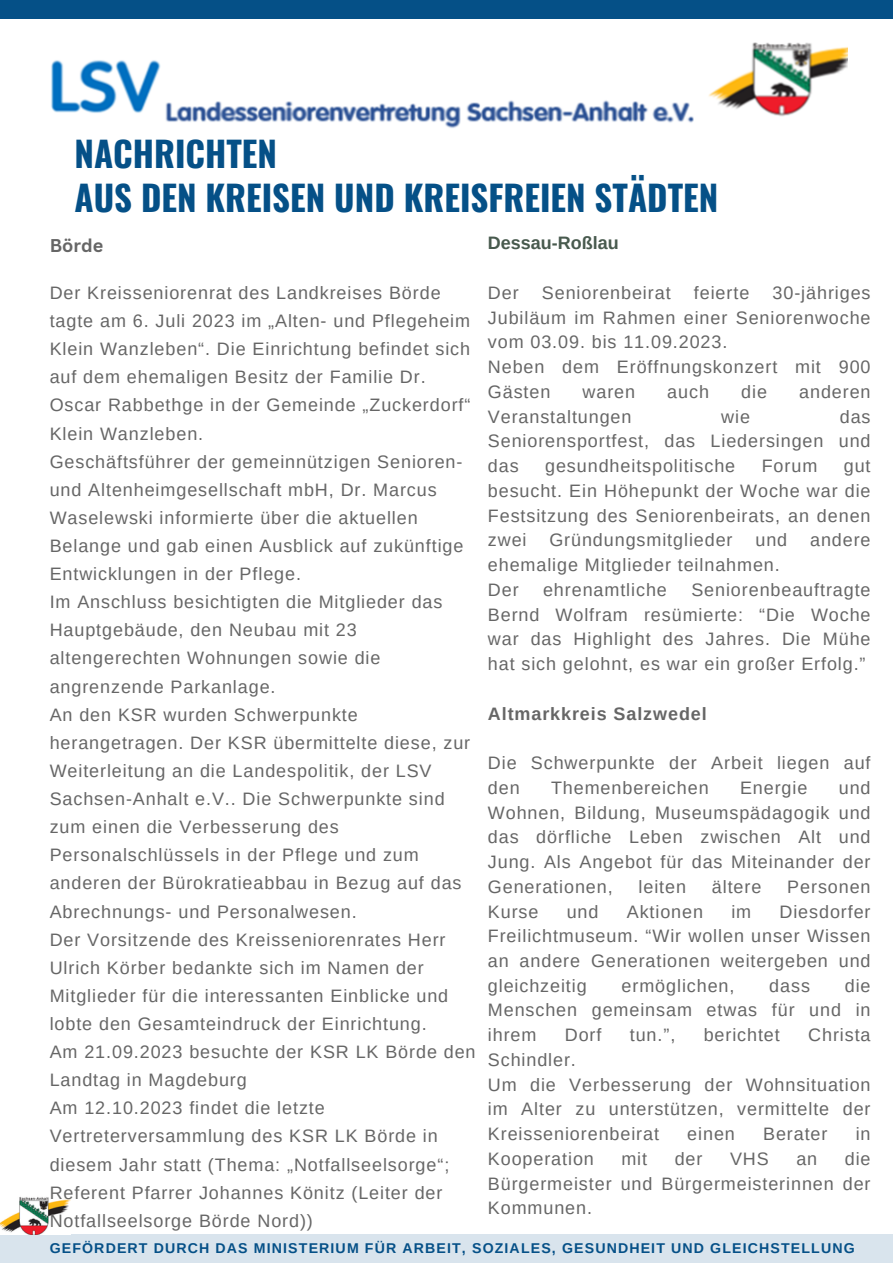
<style>
.page{position:relative;width:893px;height:1264px;background:#fff}
.page>*{position:absolute;margin:0;border:0;box-sizing:border-box;transform-origin:0 0}
.t1{font:700 34.8px "Oswald";color:#055087}
.t2{font:18px/28px "Arimo";letter-spacing:.05em;color:#666}
.t3{font:700 18px "Arimo";letter-spacing:.05em;color:#666}
.t4{font:700 18px "Arimo";color:#485a4e}
.t5{font:700 18px "Canva Sans";color:#666}
.t6{font:700 14.1px "Arimo";letter-spacing:.08em;color:#055087}
</style>
<div class="page">
<div style="left:0;top:1234px;width:892px;height:28px;background:#d9e4ed"></div>
<div style="left:0;top:0;width:892px;height:19px;background:#055087"></div>
<img style="left:51px;top:42px;width:796px;height:86px">
<img style="left:0;top:1197px;width:71px;height:37px">
<p class="t1" style="left:74px;top:126px;width:204px">NACHRICHTEN</p>
<p class="t1" style="left:74px;top:170px;width:645px">AUS DEN KREISEN UND KREISFREIEN STÄDTEN</p>
<p class="t4" style="left:488px;top:233px;width:132px">Dessau-Roßlau</p>
<p class="t2" style="left:488px;top:279px;width:32px">Der</p>
<p class="t2" style="left:542px;top:279px;width:130px">Seniorenbeirat</p>
<p class="t2" style="left:693px;top:279px;width:57px">feierte</p>
<p class="t5" style="left:50px;top:232px;width:55px">Börde</p>
<p class="t2" style="left:50px;top:279px;width:422px">Der Kreisseniorenrat des Landkreises Börde tagte am 6. Juli 2023 im „Alten- und Pflegeheim Klein Wanzleben“. Die Einrichtung befindet sich auf dem ehemaligen Besitz der Familie Dr.<br>Oscar Rabbethge in der Gemeinde „Zuckerdorf“ Klein Wanzleben.</p>
<p class="t2" style="left:50px;top:447px;width:415px">Geschäftsführer der gemeinnützigen Senioren&shy;und Altenheimgesellschaft mbH, Dr. Marcus Waselewski informierte über die aktuellen Belange und gab einen Ausblick auf zukünftige Entwicklungen in der Pflege.</p>
<p class="t2" style="left:50px;top:588px;width:394px">Im Anschluss besichtigten die Mitglieder das Hauptgebäude, den Neubau mit 23 altengerechten Wohnungen sowie die angrenzende Parkanlage.</p>
<p class="t2" style="left:50px;top:700px;width:422px">An den KSR wurden Schwerpunkte herangetragen. Der KSR übermittelte diese, zur Weiterleitung an die Landespolitik, der LSV Sachsen-Anhalt e.V.. Die Schwerpunkte sind zum einen die Verbesserung des Personalschlüssels in der Pflege und zum anderen der Bürokratieabbau in Bezug auf das Abrechnungs- und Personalwesen.</p>
<p class="t2" style="left:50px;top:925px;width:400px">Der Vorsitzende des Kreisseniorenrates Herr Ulrich Körber bedankte sich im Namen der Mitglieder für die interessanten Einblicke und lobte den Gesamteindruck der Einrichtung.</p>
<p class="t2" style="left:50px;top:1037px;width:427px">Am 21.09.2023 besuchte der KSR LK Börde den<br>Landtag in Magdeburg</p>
<p class="t2" style="left:50px;top:1093px;width:401px">Am 12.10.2023 findet die letzte Vertreterversammlung des KSR LK Börde in diesem Jahr statt (Thema: „Notfallseelsorge“; Referent Pfarrer Johannes Könitz (Leiter der Notfallseelsorge Börde Nord))</p>
<p class="t2" style="left:488px;top:280px;width:384px;line-height:24.8px;text-align:justify;text-indent:285px">30-jähriges Jubiläum im Rahmen einer Seniorenwoche vom 03.09. bis 11.09.2023.</p>
<p class="t2" style="left:488px;top:354px;width:384px;line-height:24.8px">Neben dem Eröffnungskonzert mit 900<br>Gästen</p>
<p class="t2" style="left:582px;top:377px;width:54px">waren</p>
<p class="t2" style="left:667px;top:377px;width:43px">auch</p>
<p class="t2" style="left:741px;top:377px;width:27px">die</p>
<p class="t2" style="left:799px;top:377px;width:73px">anderen</p>
<p class="t2" style="left:488px;top:402px;width:145px">Veranstaltungen</p>
<p class="t2" style="left:721px;top:402px;width:30px">wie</p>
<p class="t2" style="left:488px;top:404px;width:384px;line-height:24.8px;text-align:justify;text-indent:352px">das Seniorensportfest, das Liedersingen und das</p>
<p class="t2" style="left:545px;top:452px;width:191px">gesundheitspolitische</p>
<p class="t2" style="left:761px;top:452px;width:57px">Forum</p>
<p class="t2" style="left:488px;top:453px;width:384px;line-height:24.8px;text-align:justify;text-indent:356px">gut besucht. Ein Höhepunkt der Woche war die Festsitzung des Seniorenbeirats, an denen zwei</p>
<p class="t2" style="left:549px;top:526px;width:185px">Gründungsmitglieder</p>
<p class="t2" style="left:755px;top:526px;width:33px">und</p>
<p class="t2" style="left:810px;top:526px;width:62px">andere</p>
<p class="t2" style="left:488px;top:551px;width:293px">ehemalige Mitglieder teilnahmen.</p>
<p class="t2" style="left:488px;top:575px;width:32px">Der</p>
<p class="t2" style="left:543px;top:575px;width:125px">ehrenamtliche</p>
<p class="t2" style="left:488px;top:577px;width:384px;line-height:24.8px;text-align:justify;text-indent:203px">Seniorenbeauftragte Bernd Wolfram resümierte: “Die Woche war das Highlight des Jahres. Die Mühe hat sich gelohnt, es war ein großer Erfolg.”</p>
<p class="t3" style="left:488px;top:703px;width:220px">Altmarkkreis Salzwedel</p>
<p class="t2" style="left:488px;top:750px;width:384px;line-height:24.8px">Die Schwerpunkte der Arbeit liegen auf den</p>
<p class="t2" style="left:488px;top:775px;width:384px;line-height:24.8px;text-align:justify;text-indent:351px">und Wohnen, Bildung, Museumspädagogik und das dörfliche Leben zwischen Alt und Jung. Als Angebot für das Miteinander der Generationen,</p>
<p class="t2" style="left:551px;top:773px;width:159px">Themenbereichen</p>
<p class="t2" style="left:740px;top:773px;width:69px">Energie</p>
<p class="t2" style="left:638px;top:872px;width:49px">leiten</p>
<p class="t2" style="left:711px;top:872px;width:51px">ältere</p>
<p class="t2" style="left:787px;top:872px;width:85px">Personen</p>
<p class="t2" style="left:488px;top:898px;width:384px;line-height:24.8px;text-align:justify;text-indent:291px">Diesdorfer Freilichtmuseum. “Wir wollen unser Wissen an andere Generationen weitergeben und gleichzeitig</p>
<p class="t2" style="left:488px;top:897px;width:52px">Kurse</p>
<p class="t2" style="left:566px;top:897px;width:33px">und</p>
<p class="t2" style="left:626px;top:897px;width:78px">Aktionen</p>
<p class="t2" style="left:731px;top:897px;width:21px">im</p>
<p class="t2" style="left:488px;top:973px;width:384px;line-height:24.8px;text-align:justify;text-indent:357px">die Menschen gemeinsam etwas für und in ihrem</p>
<p class="t2" style="left:621px;top:971px;width:114px">ermöglichen,</p>
<p class="t2" style="left:769px;top:971px;width:42px">dass</p>
<p class="t2" style="left:564px;top:1020px;width:38px">Dorf</p>
<p class="t2" style="left:629px;top:1020px;width:47px">tun.”,</p>
<p class="t2" style="left:703px;top:1020px;width:78px">berichtet</p>
<p class="t2" style="left:808px;top:1020px;width:64px">Christa</p>
<p class="t2" style="left:488px;top:1045px;width:90px">Schindler.</p>
<p class="t2" style="left:488px;top:1072px;width:384px;line-height:24.8px;text-align:justify">Um die Verbesserung der Wohnsituation im Alter zu unterstützen, vermittelte der Kreisseniorenbeirat</p>
<p class="t2" style="left:687px;top:1119px;width:49px">einen</p>
<p class="t2" style="left:763px;top:1119px;width:66px">Berater</p>
<p class="t2" style="left:855px;top:1119px;width:16px">in</p>
<p class="t2" style="left:488px;top:1144px;width:107px">Kooperation</p>
<p class="t2" style="left:621px;top:1144px;width:27px">mit</p>
<p class="t2" style="left:674px;top:1144px;width:29px">der</p>
<p class="t2" style="left:730px;top:1144px;width:40px">VHS</p>
<p class="t2" style="left:796px;top:1144px;width:22px">an</p>
<p class="t2" style="left:488px;top:1146px;width:384px;line-height:24.8px;text-align:justify;text-indent:357px">die Bürgermeister und Bürgermeisterinnen der Kommunen.</p>
<p class="t6" style="left:50px;top:1239px;width:806px">GEFÖRDERT DURCH DAS MINISTERIUM FÜR ARBEIT, SOZIALES, GESUNDHEIT UND GLEICHSTELLUNG</p>
</div>
